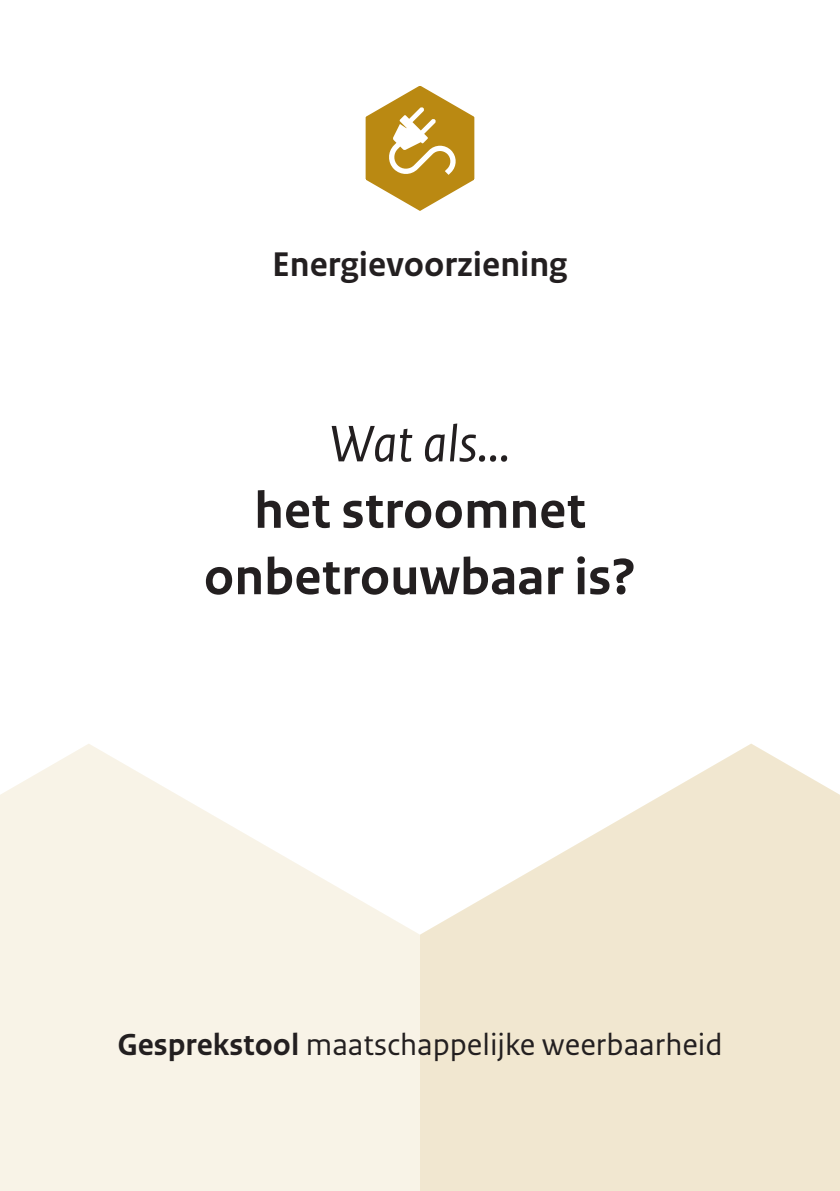
<style>
.page{position:relative;width:840px;height:1191px;background:#fff}
.page>*{position:absolute;margin:0;border:0;box-sizing:border-box;transform-origin:0 0}
.tool_-_V___Wat_als{font:700 54px/66.4px "Rijksoverheid Sans Text";color:#231f20;text-align:center}
.tool_-_V___Wat_als-2{font:italic 54px "Rijksoverheid Sans Text";color:#231f20}
.t1{font:700 36px "Rijksoverheid Sans Text";color:#231f20}
.t2{font:32px "Rijksoverheid Sans Text";color:#231f20}
.s1{font-weight:700}
</style>
<div class="page">
<svg style="left:420px;top:744px;width:419px;height:447px;fill:#f1e7d0"></svg>
<svg style="left:0;top:744px;width:420px;height:447px;fill:#f8f3e7"></svg>
<svg style="left:0;top:744px;width:89px;height:190px;background:#f8f4ea"></svg>
<svg style="left:750px;top:743px;width:89px;height:191px;background:#f2ead6"></svg>
<svg style="left:365px;top:86px;width:110px;height:125px"></svg>
<p class="t1" style="left:272px;top:244px;width:297px">Energievoorziening</p>
<p class="tool_-_V___Wat_als-2" style="left:329px;top:413px;width:182px">Wat als...</p>
<p class="tool_-_V___Wat_als" style="left:204px;top:478px;width:434px">het stroomnet onbetrouwbaar is?</p>
<p class="t2" style="left:117px;top:1026px;width:606px"><span class="s1">Gesprekstool</span> maatschappelijke weerbaarheid</p>
</div>
